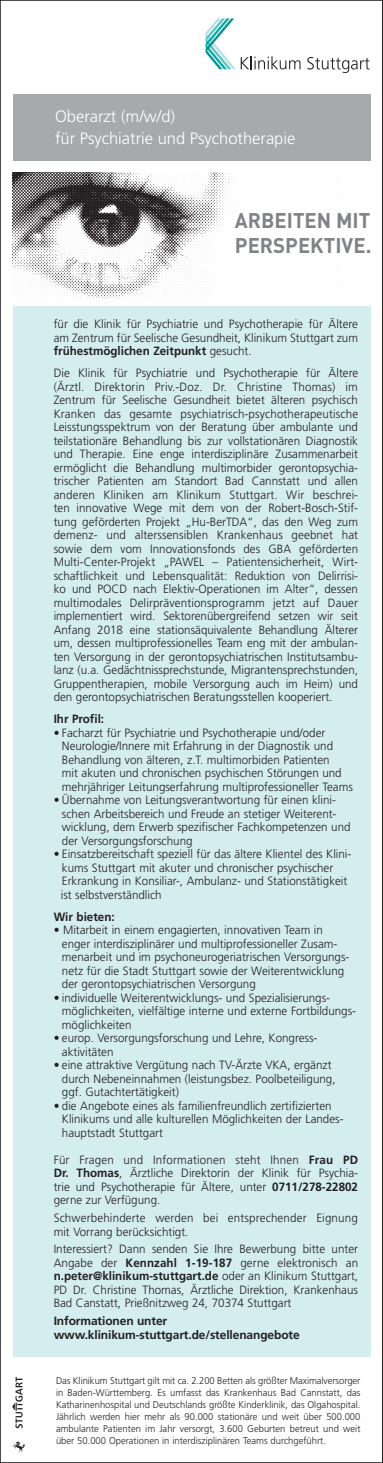
<style>
.page{position:relative;width:383px;height:1463px;background:#fff}
.page>*{position:absolute;margin:0;border:0;box-sizing:border-box;transform-origin:0 0}
._01_Titel{font:700 21px/24.5px "DIN";color:#808285}
.t1{font:300 16.5px/22.4px "Frutiger LT Std";color:#fff}
.Body{font:300 12px/13.5px "Frutiger LT Std";color:#231f20}
.Body-2{font:700 12px/13.5px "Frutiger LT Std";letter-spacing:-.01em;color:#231f20}
.Body-3{font:300 9.75px/12px "Frutiger LT Std";color:#231f20;text-align:justify}
.s1{font-weight:700}
</style>
<div class="page">
<div style="left:13px;top:306px;width:357px;height:1050px;background:#d4edef"></div>
<img style="left:13px;top:173px;width:219px;height:126px">
<svg style="left:205px;top:18px;width:95px;height:51px"></svg>
<svg style="left:307px;top:57px;width:62px;height:16px"></svg>
<svg style="left:13px;top:1377px;width:10px;height:51px"></svg>
<svg style="left:13px;top:1441px;width:12px;height:11px"></svg>
<div style="left:13px;top:94px;width:357px;height:67px;background:#a8a9ad"></div>
<p class="t1" style="left:55px;top:105px;width:242px">Oberarzt (m/w/d)<br>für Psychiatrie und Psychotherapie</p>
<p class="_01_Titel" style="left:235px;top:207px;width:138px">ARBEITEN MIT<br>PERSPEKTIVE.</p>
<p class="Body" style="left:54px;top:317px;width:306px;text-align:justify">für die Klinik für Psychiatrie und Psychotherapie für Ältere am Zentrum für Seelische Gesundheit, Klinikum Stuttgart zum <span class="s1">frühestmöglichen Zeitpunkt</span> gesucht.</p>
<p class="Body" style="left:54px;top:366px;width:306px;text-align:justify">Die Klinik für Psychiatrie und Psychotherapie für Ältere (Ärztl. Direktorin Priv.-Doz. Dr. Christine Thomas) im Zentrum für Seelische Gesundheit bietet älteren psychisch Kranken das gesamte psychiatrisch-psychotherapeutische Leisstungsspektrum von der Beratung über ambulante und teilstationäre Behandlung bis zur vollstationären Diagnostik und Therapie. Eine enge interdisziplinäre Zusammenarbeit ermöglicht die Behandlung multimorbider gerontopsychia&shy;trischer Patienten am Standort Bad Cannstatt und allen anderen Kliniken am Klinikum Stuttgart. Wir beschrei&shy;ten innovative Wege mit dem von der Robert-Bosch-Stif&shy;tung geförderten Projekt „Hu-BerTDA“, das den Weg zum demenz- und alterssensiblen Krankenhaus geebnet hat sowie dem vom Innovationsfonds des GBA geförderten Multi-Center-Projekt „PAWEL – Patientensicherheit, Wirt&shy;schaftlichkeit und Lebensqualität: Reduktion von Delirrisi&shy;ko und POCD nach Elektiv-Operationen im Alter“, dessen multimodales Delirpräventionsprogramm jetzt auf Dauer implementiert wird. Sektorenübergreifend setzen wir seit Anfang 2018 eine stationsäquivalente Behandlung Älterer um, dessen multiprofessionelles Team eng mit der ambulan&shy;ten Versorgung in der gerontopsychiatrischen Institutsambu&shy;lanz (u.a. Gedächtnissprechstunde, Migrantensprechstunden, Gruppentherapien, mobile Versorgung auch im Heim) und den gerontopsychiatrischen Beratungsstellen kooperiert.</p>
<p class="Body-2" style="left:54px;top:712px;width:52px">Ihr Profil:</p>
<p class="Body" style="left:62px;top:726px;width:292px;text-indent:-8px">• Facharzt für Psychiatrie und Psychotherapie und/oder Neurologie/Innere mit Erfahrung in der Diagnostik und Behandlung von älteren, z.T. multimorbiden Patienten<br>mit akuten und chronischen psychischen Störungen und mehrjähriger Leitungserfahrung multiprofessioneller Teams</p>
<p class="Body" style="left:62px;top:793px;width:290px;text-indent:-8px">• Übernahme von Leitungsverantwortung für einen klini&shy;schen Arbeitsbereich und Freude an stetiger Weiterent&shy;wicklung, dem Erwerb spezifischer Fachkompetenzen und der Versorgungsforschung</p>
<p class="Body" style="left:62px;top:847px;width:291px;text-indent:-8px">• Einsatzbereitschaft speziell für das ältere Klientel des Klini&shy;kums Stuttgart mit akuter und chronischer psychischer<br>Erkrankung in Konsiliar-, Ambulanz- und Stationstätigkeit</p>
<p class="Body" style="left:61px;top:888px;width:102px">ist selbstverständlich</p>
<p class="Body-2" style="left:54px;top:910px;width:62px">Wir bieten:</p>
<p class="Body" style="left:62px;top:923px;width:289px;text-indent:-8px">• Mitarbeit in einem engagierten, innovativen Team in enger interdisziplinärer und multiprofessioneller Zusam&shy;menarbeit und im psychoneurogeriatrischen Versorgungs&shy;netz für die Stadt Stuttgart sowie der Weiterentwicklung der gerontopsychiatrischen Versorgung</p>
<p class="Body" style="left:62px;top:991px;width:295px;text-indent:-8px">• individuelle Weiterentwicklungs- und Spezialisierungs&shy;möglichkeiten, vielfältige interne und externe Fortbildungs&shy;möglichkeiten</p>
<p class="Body" style="left:62px;top:1031px;width:257px;text-indent:-8px">• europ. Versorgungsforschung und Lehre, Kongress&shy;aktivitäten</p>
<p class="Body" style="left:62px;top:1058px;width:275px;text-indent:-8px">• eine attraktive Vergütung nach TV-Ärzte VKA, ergänzt durch Nebeneinnahmen (leistungsbez. Poolbeteiligung, ggf. Gutachtertätigkeit)</p>
<p class="Body" style="left:62px;top:1099px;width:283px;text-indent:-8px">• die Angebote eines als familienfreundlich zertifizierten<br>Klinikums und alle kulturellen Möglichkeiten der Landes&shy;hauptstadt Stuttgart</p>
<p class="Body" style="left:54px;top:1153px;width:306px;text-align:justify">Für Fragen und Informationen steht Ihnen <span class="s1">Frau PD Dr. Thomas</span>, Ärztliche Direktorin der Klinik für Psychia&shy;trie und Psychotherapie für Ältere, unter <span class="s1">0711/278-22802 </span>gerne zur Verfügung.</p>
<p class="Body" style="left:54px;top:1211px;width:306px">Schwerbehinderte werden bei entsprechender Eignung mit Vorrang berücksichtigt.</p>
<p class="Body" style="left:54px;top:1242px;width:306px;text-align:justify">Interessiert? Dann senden Sie Ihre Bewerbung bitte unter Angabe der <span class="s1">Kennzahl 1-19-187</span> gerne elektronisch an <span class="s1">n.peter@klinikum-stuttgart.de</span> oder an Klinikum Stuttgart, PD Dr. Christine Thomas, Ärztliche Direktion, Krankenhaus Bad Canstatt, Prießnitzweg 24, 70374 Stuttgart</p>
<p class="Body-2" style="left:54px;top:1314px;width:247px">Informationen unter www.klinikum-stuttgart.de/stellenangebote</p>
<p class="Body-3" style="left:56px;top:1375px;width:306px">Das Klinikum Stuttgart gilt mit ca. 2.200 Betten als größter Maximalversorger in Baden-Württemberg. Es umfasst das Krankenhaus Bad Cannstatt, das Katharinenhospital und Deutschlands größte Kinderklinik, das Olgahospital.<br>Jährlich werden hier mehr als 90.000 stationäre und weit über 500.000 ambulante Patienten im Jahr versorgt, 3.600 Geburten betreut und weit über 50.000 Operationen in interdisziplinären Teams durchgeführt.</p>
</div>
